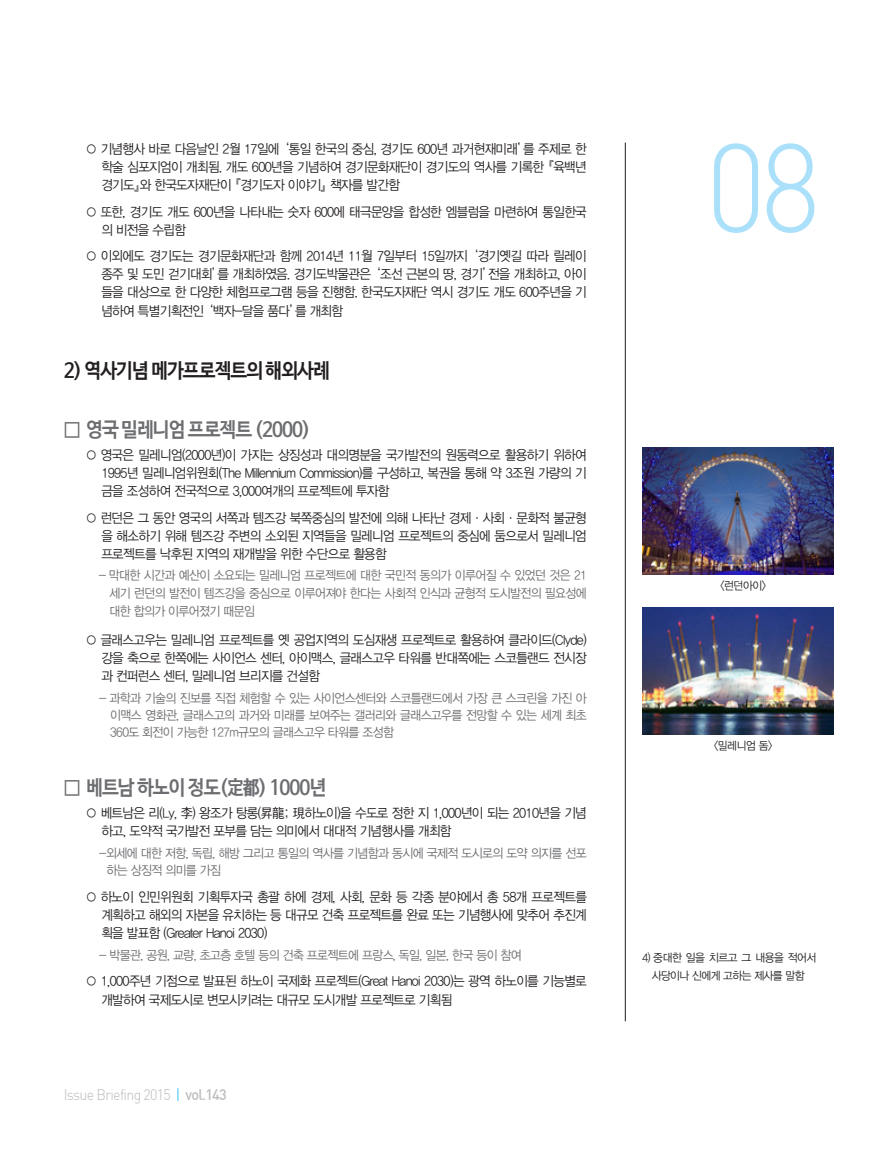
<style>
.page{position:relative;width:893px;height:1149px;background:#fff}
.page>*{position:absolute;margin:0;border:0;box-sizing:border-box;transform-origin:0 0}
.t1{font:123.6px "Dinlig";color:#aae0f9;scale:.95 1}
.t2{font:700 20.25px "Nanum Barun Gothic";letter-spacing:-.05em;color:#6c6d70;scale:.93 1}
.t3{font:700 20.25px "Nanum Barun Gothic";letter-spacing:-.05em;color:#231f20;scale:.93 1}
.t4{font:15px "Dinlig";letter-spacing:-.05em;color:#bcbdc0;scale:.95 1}
.t5{font:13.5px/18px "YDIYGO320";letter-spacing:-.05em;color:#231f20;text-align:justify;scale:.93 1}
.t6{font:12.75px/17.2px "YDIYGO320";letter-spacing:-.05em;color:#6c6d70;text-align:justify;scale:.93 1}
.ÙÅÁ_Û{font:11.25px/18px "YDIYGO320";letter-spacing:-.045em;color:#231f20;text-align:center;scale:.95 1}
.s1{color:#00aeef}
.s2{font-family:"Dinmed"}
</style>
<div class="page">
<hr style="left:625px;top:142px;width:1px;height:878px;background:#231f20">
<img style="left:642px;top:447px;width:191px;height:127px">
<img style="left:642px;top:607px;width:191px;height:127px">
<p class="t5" style="left:101px;top:140px;width:523px;text-indent:-16px">○ 기념행사 바로 다음날인 2월 17일에 ‘통일 한국의 중심, 경기도 600년 과거현재미래’를 주제로 한 학술 심포지엄이 개최됨. 개도 600년을 기념하여 경기문화재단이 경기도의 역사를 기록한 『육백년 경기도』와 한국도자재단이 『경기도자 이야기』책자를 발간함</p>
<p class="t5" style="left:101px;top:203px;width:524px;text-indent:-16px">○ 또한, 경기도 개도 600년을 나타내는 숫자 600에 태극문양을 합성한 엠블럼을 마련하여 통일한국 의 비전을 수립함</p>
<p class="t5" style="left:101px;top:247px;width:524px;text-indent:-16px">○ 이외에도 경기도는 경기문화재단과 함께 2014년 11월 7일부터 15일까지 ‘경기옛길 따라 릴레이 종주 및 도민 걷기대회’를 개최하였음. 경기도박물관은 ‘조선 근본의 땅, 경기’전을 개최하고, 아이 들을 대상으로 한 다양한 체험프로그램 등을 진행함. 한국도자재단 역시 경기도 개도 600주년을 기 념하여 특별기획전인 ‘백자-달을 품다’를 개최함</p>
<p class="t3" style="left:64px;top:359px;width:288px">2) 역사기념 메가프로젝트의 해외사례</p>
<p class="t2" style="left:64px;top:418px;width:267px">□ 영국 밀레니엄 프로젝트 (2000)</p>
<p class="t5" style="left:101px;top:446px;width:523px;text-indent:-16px">○ 영국은 밀레니엄(2000년)이 가지는 상징성과 대의명분을 국가발전의 원동력으로 활용하기 위하여 1995년 밀레니엄위원회(The Millennium Commission)를 구성하고, 복권을 통해 약 3조원 가량의 기 금을 조성하여 전국적으로 3,000여개의 프로젝트에 투자함</p>
<p class="t5" style="left:101px;top:508px;width:524px;text-indent:-16px">○ 런던은 그 동안 영국의 서쪽과 템즈강 북쪽중심의 발전에 의해 나타난 경제·사회·문화적 불균형 을 해소하기 위해 템즈강 주변의 소외된 지역들을 밀레니엄 프로젝트의 중심에 둠으로서 밀레니엄 프로젝트를 낙후된 지역의 재개발을 위한 수단으로 활용함</p>
<p class="t6" style="left:110px;top:566px;width:515px;line-height:17.9px;text-indent:-11px">- 막대한 시간과 예산이 소요되는 밀레니엄 프로젝트에 대한 국민적 동의가 이루어질 수 있었던 것은 21 세기 런던의 발전이 템즈강을 중심으로 이루어져야 한다는 사회적 인식과 균형적 도시발전의 필요성에 대한 합의가 이루어졌기 때문임</p>
<p class="t5" style="left:101px;top:631px;width:523px;text-indent:-16px">○ 글래스고우는 밀레니엄 프로젝트를 옛 공업지역의 도심재생 프로젝트로 활용하여 클라이드(Clyde) 강을 축으로 한쪽에는 사이언스 센터, 아이맥스, 글래스고우 타워를 반대쪽에는 스코틀랜드 전시장 과 컨퍼런스 센터, 밀레니엄 브리지를 건설함</p>
<p class="t6" style="left:110px;top:689px;width:514px;text-indent:-11px">- 과학과 기술의 진보를 직접 체험할 수 있는 사이언스센터와 스코틀랜드에서 가장 큰 스크린을 가진 아 이맥스 영화관, 글래스고의 과거와 미래를 보여주는 갤러리와 글래스고우를 전망할 수 있는 세계 최초 360도 회전이 가능한 127m규모의 글래스고우 타워를 조성함</p>
<p class="t2" style="left:64px;top:776px;width:284px">□ 베트남 하노이 정도(定都) 1000년</p>
<p class="t5" style="left:101px;top:804px;width:523px;text-indent:-16px">○ 베트남은 리(Ly, 李) 왕조가 탕롱(昇龍; 現하노이)을 수도로 정한 지 1,000년이 되는 2010년을 기념 하고, 도약적 국가발전 포부를 담는 의미에서 대대적 기념행사를 개최함</p>
<p class="t6" style="left:107px;top:844px;width:518px;text-indent:-7px">-외세에 대한 저항, 독립, 해방 그리고 통일의 역사를 기념함과 동시에 국제적 도시로의 도약 의지를 선포 하는 상징적 의미를 가짐</p>
<p class="t5" style="left:101px;top:887px;width:524px;text-indent:-16px">○ 하노이 인민위원회 기획투자국 총괄 하에 경제, 사회, 문화 등 각종 분야에서 총 58개 프로젝트를 계획하고 해외의 자본을 유치하는 등 대규모 건축 프로젝트를 완료 또는 기념행사에 맞추어 추진계 획을 발표함 (Greater Hanoi 2030)</p>
<p class="t6" style="left:99px;top:945px;width:456px">- 박물관, 공원, 교량, 초고층 호텔 등의 건축 프로젝트에 프랑스, 독일, 일본, 한국 등이 참여</p>
<p class="t5" style="left:101px;top:971px;width:524px;line-height:18.8px;text-indent:-16px">○ 1,000주년 기점으로 발표된 하노이 국제화 프로젝트(Great Hanoi 2030)는 광역 하노이를 기능별로 개발하여 국제도시로 변모시키려는 대규모 도시개발 프로젝트로 기획됨</p>
<p class="t4" style="left:64px;top:1085px;width:173px">Issue Briefing 2015 <span class="s1">|</span> <span class="s2">vol.143</span></p>
<h1 class="t1" style="left:706px;top:111px;width:122px">08</h1>
<p class="ÙÅÁ_Û" style="left:720px;top:576px;width:50px">&lt;런던아이&gt;</p>
<p class="ÙÅÁ_Û" style="left:714px;top:736px;width:64px">&lt;밀레니엄 돔&gt;</p>
<p class="ÙÅÁ_Û" style="left:642px;top:948px;width:185px">4) 중대한 일을 치르고 그 내용을 적어서 사당이나 신에게 고하는 제사를 말함</p>
</div>
